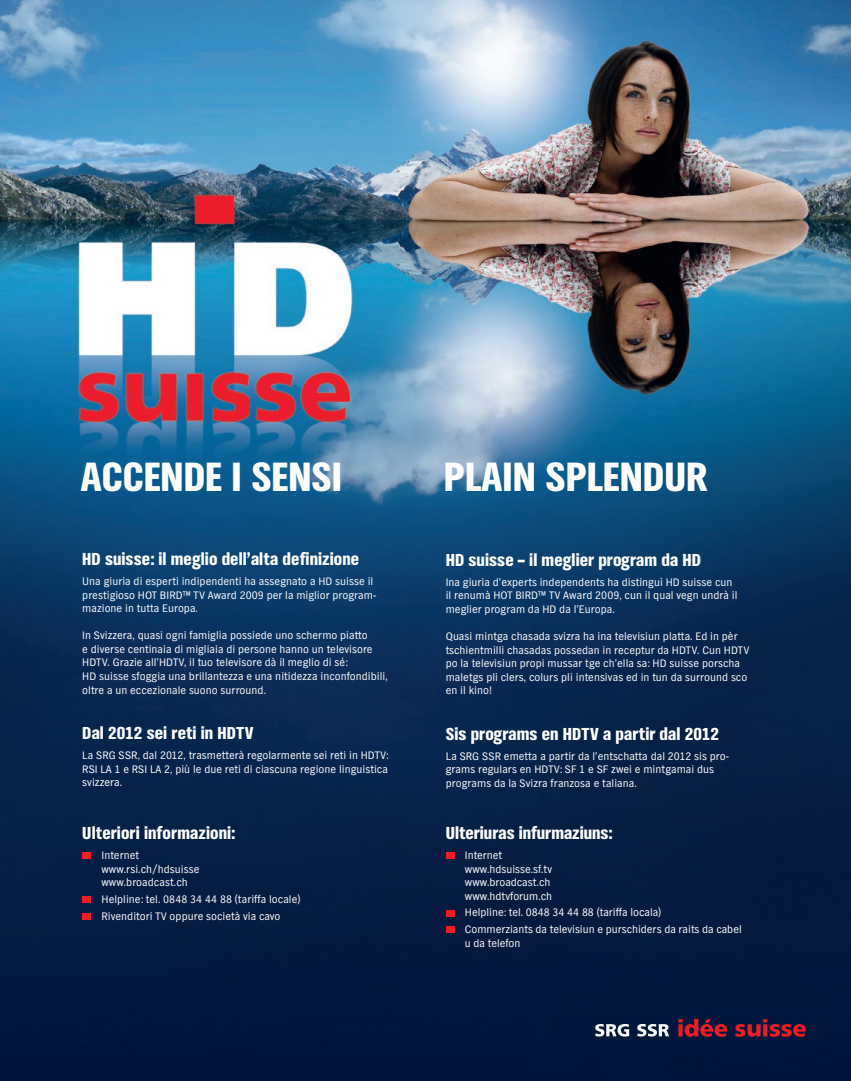
<style>
.page{position:relative;width:851px;height:1081px;background:#fff}
.page>*{position:absolute;margin:0;border:0;box-sizing:border-box;transform-origin:0 0}
.t1{font:900 42.5px "TV Nord Cond CEEF";color:#fff}
.t2{font:900 18px "TV Nord Cond CEEF";letter-spacing:.005em;color:#fff}
.t3{font:11.25px/13.5px "TV Nord CEEF";letter-spacing:.005em;color:#fff}
</style>
<div class="page">
<img style="left:0;top:0;width:850px;height:1081px">
<svg style="left:595px;top:1024px;width:34px;height:12px"></svg>
<svg style="left:637px;top:1024px;width:32px;height:12px"></svg>
<svg style="left:678px;top:1019px;width:49px;height:17px"></svg>
<svg style="left:735px;top:1019px;width:70px;height:17px"></svg>
<div style="left:82px;top:852px;width:9px;height:7px;background:#ee1d23"></div>
<div style="left:82px;top:896px;width:9px;height:7px;background:#ee1d23"></div>
<div style="left:82px;top:913px;width:9px;height:6px;background:#ee1d23"></div>
<div style="left:445px;top:852px;width:9px;height:7px;background:#ee1d23"></div>
<div style="left:445px;top:910px;width:9px;height:6px;background:#ee1d23"></div>
<div style="left:445px;top:926px;width:9px;height:7px;background:#ee1d23"></div>
<p class="t1" style="left:80px;top:453px;width:263px">ACCENDE I SENSI</p>
<p class="t1" style="left:444px;top:453px;width:265px">PLAIN SPLENDUR</p>
<p class="t2" style="left:82px;top:549px;width:278px">HD suisse: il meglio dell’alta definizione</p>
<p class="t3" style="left:82px;top:575px;width:295px">Una giuria di esperti indipendenti ha assegnato a HD suisse il prestigioso HOT BIRD™ TV Award 2009 per la miglior program&shy;mazione in tutta Europa.</p>
<p class="t3" style="left:82px;top:629px;width:307px">In Svizzera, quasi ogni famiglia possiede uno schermo piatto<br>e diverse centinaia di migliaia di persone hanno un televisore HDTV. Grazie all’HDTV, il tuo televisore dà il meglio di sé:<br>HD suisse sfoggia una brillantezza e una nitidezza inconfondibili, oltre a un eccezionale suono surround.</p>
<p class="t2" style="left:82px;top:723px;width:173px">Dal 2012 sei reti in HDTV</p>
<p class="t3" style="left:82px;top:749px;width:308px;text-align:justify">La SRG SSR, dal 2012, trasmetterà regolarmente sei reti in HDTV:<br>RSI LA 1 e RSI LA 2, più le due reti di ciascuna regione linguistica svizzera.</p>
<p class="t2" style="left:82px;top:823px;width:154px">Ulteriori informazioni:</p>
<p class="t3" style="left:101px;top:849px;width:100px">Internet www.rsi.ch/hdsuisse www.broadcast.ch</p>
<p class="t3" style="left:101px;top:891px;width:200px;line-height:16.8px">Helpline: tel. 0848 34 44 88 (tariffa locale)<br>Rivenditori TV oppure società via cavo</p>
<p class="t2" style="left:445px;top:549px;width:257px">HD suisse – il meglier program da HD</p>
<p class="t3" style="left:445px;top:575px;width:293px">Ina giuria d’experts independents ha distinguì HD suisse cun il renumà HOT BIRD™ TV Award 2009, cun il qual vegn undrà il meglier program da HD da l’Europa.</p>
<p class="t3" style="left:445px;top:630px;width:305px">Quasi mintga chasada svizra ha ina televisiun platta. Ed in pèr tschientmilli chasadas possedan in receptur da HDTV. Cun HDTV po la televisiun propi mussar tge ch’ella sa: HD suisse porscha maletgs pli clers, colurs pli intensivas ed in tun da surround sco en il kino!</p>
<p class="t2" style="left:445px;top:723px;width:275px">Sis programs en HDTV a partir dal 2012</p>
<p class="t3" style="left:445px;top:749px;width:284px">La SRG SSR emetta a partir da l’entschatta dal 2012 sis pro&shy;grams regulars en HDTV: SF 1 e SF zwei e mintgamai dus programs da la Svizra franzosa e taliana.</p>
<p class="t2" style="left:445px;top:823px;width:168px">Ulteriuras infurmaziuns:</p>
<p class="t3" style="left:465px;top:849px;width:89px">Internet www.hdsuisse.sf.tv www.broadcast.ch www.hdtvforum.ch</p>
<p class="t3" style="left:465px;top:904px;width:278px;line-height:16.8px">Helpline: tel. 0848 34 44 88 (tariffa locala)<br>Commerziants da televisiun e purschiders da raits da cabel</p>
<p class="t3" style="left:465px;top:936px;width:57px">u da telefon</p>
</div>
